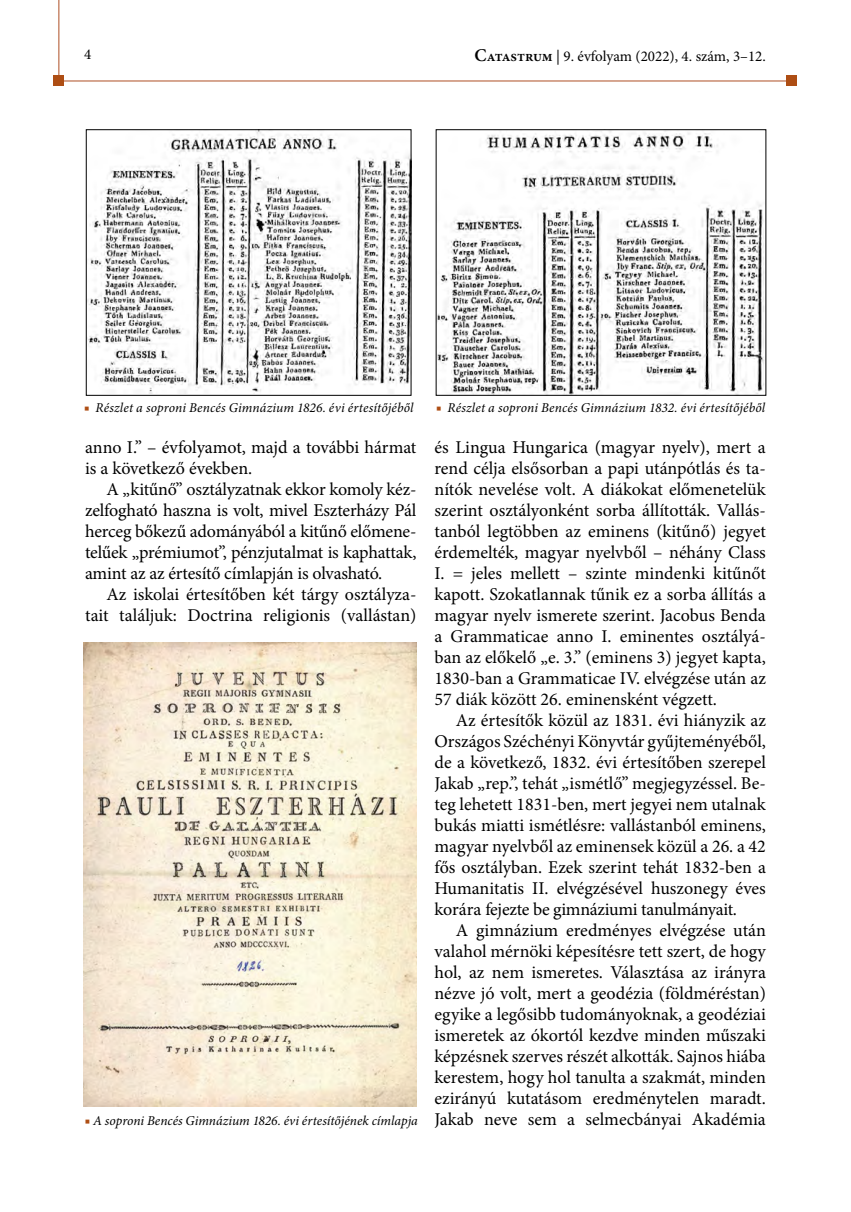
<style>
.page{position:relative;width:851px;height:1212px;background:#fff}
.page>*{position:absolute;margin:0;border:0;box-sizing:border-box;transform-origin:0 0}
.Normál{font:18px/21px "Minion Pro";color:#000;text-align:justify}
.t1{font:15px "Minion Pro";color:#000}
.képaláírás{font:italic 13.5px "Minion Pro";letter-spacing:.005em;color:#000}
.s1{font-weight:600;font-size:18px}
.s2{font-weight:600}
.s3{color:#ae4e14}
</style>
<div class="page">
<hr style="left:59px;top:81px;width:728px;height:1px;background:#ae4f25">
<hr style="left:59px;top:0;width:1px;height:81px;background:#ae4f25">
<div style="left:786px;top:76px;width:10px;height:10px;background:#ae4e14"></div>
<div style="left:54px;top:76px;width:10px;height:10px;background:#ae4e14"></div>
<img style="left:88px;top:132px;width:321px;height:261px">
<div style="left:86px;top:130px;width:325px;height:265px;border:1px solid #000"></div>
<img style="left:438px;top:132px;width:326px;height:261px">
<img style="left:84px;top:643px;width:332px;height:463px">
<p class="t1" style="left:84px;top:45px;width:9px">4</p>
<p class="t1" style="left:474px;top:46px;width:293px"><span class="s1">C</span><span class="s2">atastrum</span> | 9. évfolyam (2022), 4. szám, 3–12.</p>
<p class="képaláírás" style="left:84px;top:398px;width:331px"><span class="s3">■</span> Részlet a soproni Bencés Gimnázium 1826. évi értesítőjéből</p>
<p class="képaláírás" style="left:436px;top:398px;width:330px"><span class="s3">■</span> Részlet a soproni Bencés Gimnázium 1832. évi értesítőjéből</p>
<p class="Normál" style="left:85px;top:437px;width:333px">anno I.” – évfolyamot, majd a további hármat is a következő években.</p>
<p class="Normál" style="left:85px;top:479px;width:333px;text-indent:21px">A „kitűnő” osztályzatnak ekkor komoly kéz&shy;zelfogható haszna is volt, mivel Eszterházy Pál herceg bőkezű adományából a kitűnő előmene&shy;telűek „prémiumot”, pénzjutalmat is kaphattak, amint az az értesítő címlapján is olvasható.</p>
<p class="Normál" style="left:85px;top:584px;width:333px;text-align:right">Az iskolai értesítőben két tárgy osztályza&shy;tait találjuk: Doctrina religionis (vallástan)</p>
<p class="képaláírás" style="left:85px;top:1111px;width:334px"><span class="s3">■</span> A soproni Bencés Gimnázium 1826. évi értesítőjének címlapja</p>
<p class="Normál" style="left:434px;top:437px;width:333px">és Lingua Hungarica (magyar nyelv), mert a rend célja elsősorban a papi utánpótlás és ta&shy;nítók nevelése volt. A diákokat előmenetelük szerint osztályonként sorba állították. Vallás&shy;tanból legtöbben az eminens (kitűnő) jegyet érdemelték, magyar nyelvből – néhány Class I. = jeles mellett – szinte mindenki kitűnőt kapott. Szokatlannak tűnik ez a sorba állítás a magyar nyelv ismerete szerint. Jacobus Benda a Grammaticae anno I. eminentes osztályá&shy;ban az előkelő „e. 3.” (eminens 3) jegyet kapta, 1830-ban a Grammaticae IV. elvégzése után az 57 diák között 26. eminensként végzett.</p>
<p class="Normál" style="left:434px;top:710px;width:333px;text-indent:21px">Az értesítők közül az 1831. évi hiányzik az Országos Széchényi Könyvtár gyűjteményéből, de a következő, 1832. évi értesítőben szerepel Jakab „rep.”, tehát „ismétlő” megjegyzéssel. Be&shy;teg lehetett 1831-ben, mert jegyei nem utalnak bukás miatti ismétlésre: vallástanból eminens, magyar nyelvből az eminensek közül a 26. a 42 fős osztályban. Ezek szerint tehát 1832-ben a Humanitatis II. elvégzésével huszonegy éves korára fejezte be gimnáziumi tanulmányait.</p>
<p class="Normál" style="left:434px;top:920px;width:333px;text-indent:21px">A gimnázium eredményes elvégzése után valahol mérnöki képesítésre tett szert, de hogy hol, az nem ismeretes. Választása az irányra nézve jó volt, mert a geodézia (földméréstan) egyike a legősibb tudományoknak, a geodéziai ismeretek az ókortól kezdve minden műszaki képzésnek szerves részét alkották. Sajnos hiába kerestem, hogy hol tanulta a szakmát, minden ezirányú kutatásom eredménytelen maradt.<br>Jakab neve sem a selmecbányai Akadémia</p>
</div>
